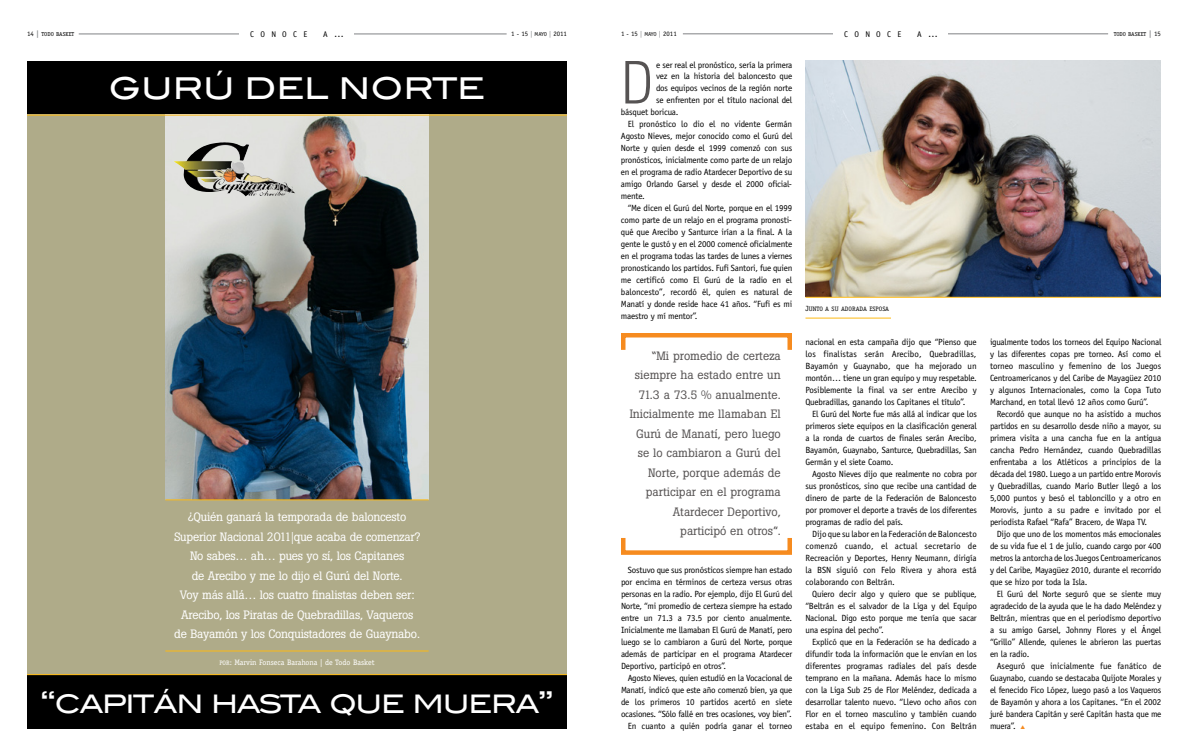
<style>
.page{position:relative;width:1188px;height:756px;background:#fff}
.page>*{position:absolute;margin:0;border:0;box-sizing:border-box;transform-origin:0 0}
.t1{font:300 condensed 58.88px "Univers";color:#565353}
.t2{font:30px "Blair ITC Medium SC850";color:#fff}
.t3{font:25.5px "Blair ITC Medium SC850";letter-spacing:-.05em;color:#fff}
.t4{font:12px/19.5px "Boton";letter-spacing:-.02em;color:#fff;text-align:center}
.t5{font:12px/19.5px "Boton";color:#565353;text-align:right}
.t6{font:9px/12px "Officina Sans";letter-spacing:-.02em;color:#000;text-align:justify}
.t7{font:8.32px "Officina Sans Book SC850";letter-spacing:.765em;color:#000}
.t8{font:7.88px "Officina Serif";color:#fff}
.t9{font:6.75px "Officina Sans Book SC850";color:#000}
.t10{font:6.38px "Officina Serif Book SC850";color:#000}
.t11{font:5.78px "Officina Serif Book SC850";color:#000}
.s1{font-family:"Officina Sans Book SC850";font-size:6.75px}
.s2{font-family:"Officina Sans Bold SC850";font-size:7.5px;color:#808285}
.s3{font-size:9.75px}
.s4{color:#808285}
.s5{font-size:5.78px}
.s6{font-size:7.5px}
.s7{font-family:"Officina Serif Book SC850";font-size:6.38px}
.s8{font-size:30px}
.s9{color:#f68b1f}
</style>
<div class="page">
<div style="left:27px;top:61px;width:540px;height:54px;background:#000"></div>
<div style="left:27px;top:675px;width:540px;height:54px;background:#000"></div>
<div style="left:27px;top:115px;width:540px;height:560px;background:#afab89"></div>
<hr style="left:79px;top:34px;width:428px;height:1px;background:#808285">
<hr style="left:683px;top:34px;width:425px;height:1px;background:#808285">
<div style="left:240px;top:30px;width:114px;height:8px;background:#fff"></div>
<div style="left:834px;top:30px;width:114px;height:8px;background:#fff"></div>
<img style="left:165px;top:116px;width:264px;height:384px">
<img style="left:174px;top:142px;width:106px;height:50px">
<hr style="left:27px;top:115px;width:540px;height:1px;background:#fdb913">
<hr style="left:27px;top:674px;width:540px;height:1px;background:#fdb913">
<hr style="left:165px;top:500px;width:264px;height:1px;background:#fdb913">
<hr style="left:165px;top:651px;width:264px;height:1px;background:#fdb913">
<img style="left:806px;top:61px;width:355px;height:236px">
<hr style="left:806px;top:318px;width:85px;height:1px;background:#fdb913">
<hr style="left:806px;top:297px;width:355px;height:1px;background:#fdb913">
<div style="left:621px;top:333px;width:171px;height:19px;border:4px solid #f68b1f"></div>
<div style="left:621px;top:536px;width:171px;height:19px;border:4px solid #f68b1f"></div>
<p class="t11" style="left:27px;top:30px;width:49px"><span class="s1">14</span> <span class="s2">|</span> TODO BASKET</p>
<p class="t7" style="left:250px;top:29px;width:59px">CONOCE</p>
<p class="t7" style="left:323px;top:29px;width:22px">A <span class="s3">…</span></p>
<p class="t9" style="left:511px;top:29px;width:57px">1 - 15 <span class="s4">|</span> <span class="s5">MAYO</span> <span class="s4">|</span> 2011</p>
<p class="t9" style="left:621px;top:29px;width:57px">1 - 15 <span class="s4">|</span> <span class="s5">MAYO</span> <span class="s4">|</span> 2011</p>
<p class="t7" style="left:844px;top:29px;width:59px">CONOCE</p>
<p class="t7" style="left:917px;top:29px;width:22px">A <span class="s3">…</span></p>
<p class="t11" style="left:1114px;top:30px;width:49px">TODO BASKET <span class="s2">|</span> <span class="s1">15</span></p>
<h1 class="t1" style="left:621px;top:47px;width:34px">D</h1>
<p class="t6" style="left:656px;top:58px;width:138px">e ser real el pronóstico, sería la primera</p>
<h2 class="t2" style="left:109px;top:70px;width:378px">GURÚ DEL NORTE</h2>
<p class="t6" style="left:656px;top:70px;width:138px">vez en la historia del baloncesto que</p>
<p class="t6" style="left:656px;top:82px;width:138px">dos equipos vecinos de la región norte</p>
<p class="t6" style="left:656px;top:94px;width:138px">se enfrenten por el título nacional del</p>
<p class="t6" style="left:621px;top:106px;width:59px">básquet boricua.</p>
<p class="t6" style="left:628px;top:118px;width:166px">El pronóstico lo dio el no vidente Germán</p>
<p class="t6" style="left:621px;top:130px;width:173px">Agosto Nieves, mejor conocido como el Gurú del</p>
<p class="t6" style="left:621px;top:142px;width:173px">Norte y quien desde el 1999 comenzó con sus</p>
<p class="t6" style="left:621px;top:154px;width:173px">pronósticos, inicialmente como parte de un relajo</p>
<p class="t6" style="left:621px;top:166px;width:173px">en el programa de radio Atardecer Deportivo de su</p>
<p class="t6" style="left:621px;top:178px;width:172px">amigo Orlando Garsel y desde el 2000 oficial-</p>
<p class="t6" style="left:621px;top:190px;width:25px">mente.</p>
<p class="t6" style="left:628px;top:202px;width:166px">“Me dicen el Gurú del Norte, porque en el 1999</p>
<p class="t6" style="left:621px;top:214px;width:172px">como parte de un relajo en el programa pronosti-</p>
<p class="t6" style="left:621px;top:226px;width:173px">qué que Arecibo y Santurce irían a la final. A la</p>
<p class="t6" style="left:621px;top:238px;width:173px">gente le gustó y en el 2000 comencé oficialmente</p>
<p class="t6" style="left:621px;top:250px;width:173px">en el programa todas las tardes de lunes a viernes</p>
<p class="t6" style="left:621px;top:262px;width:173px">pronosticando los partidos. Fufi Santori, fue quien</p>
<p class="t6" style="left:621px;top:274px;width:173px">me certificó como El Gurú de la radio en el</p>
<p class="t6" style="left:621px;top:286px;width:173px">baloncesto”, recordó él, quien es natural de</p>
<p class="t6" style="left:621px;top:298px;width:173px">Manatí y donde reside hace 41 años. “Fufi es mi</p>
<p class="t6" style="left:621px;top:310px;width:78px">maestro y mí mentor”.</p>
<p class="t10" style="left:806px;top:305px;width:85px"><span class="s6">J</span>UNTO A SU ADORADA ESPOSA</p>
<p class="t4" style="left:174px;top:507px;width:248px">¿Quién ganará la temporada de baloncesto Superior Nacional 2011|que acaba de comenzar?<br>No sabes… ah… pues yo sí, los Capitanes<br>de Arecibo y me lo dijo el Gurú del Norte.<br>Voy más allá… los cuatro finalistas deben ser:<br>Arecibo, los Piratas de Quebradillas, Vaqueros de Bayamón y los Conquistadores de Guaynabo.</p>
<p class="t8" style="left:219px;top:658px;width:157px"><span class="s7">POR</span><span class="s6">:</span> Marvin Fonseca Barahona | de Todo Basket</p>
<h3 class="t3" style="left:40px;top:689px;width:515px"><span class="s8">“</span>CAPITÁN HASTA QUE MUERA<span class="s8">”</span></h3>
<p class="t5" style="left:630px;top:346px;width:153px">“Mi promedio de certeza siempre ha estado entre un<br>71.3 a 73.5 % anualmente.<br>Inicialmente me llamaban El<br>Gurú de Manatí, pero luego se lo cambiaron a Gurú del<br>Norte, porque además de participar en el programa<br>Atardecer Deportivo, participó en otros”.</p>
<p class="t6" style="left:621px;top:564px;width:173px;text-indent:7px">Sostuvo que sus pronósticos siempre han estado por encima en términos de certeza versus otras personas en la radio. Por ejemplo, dijo El Gurú del Norte, “mi promedio de certeza siempre ha estado entre un 71.3 a 73.5 por ciento anualmente.<br>Inicialmente me llamaban El Gurú de Manatí, pero luego se lo cambiaron a Gurú del Norte, porque además de participar en el programa Atardecer Deportivo, participó en otros”.</p>
<p class="t6" style="left:621px;top:672px;width:173px;text-align:right">Agosto Nieves, quien estudió en la Vocacional de Manatí, indicó que este año comenzó bien, ya que de los primeros 10 partidos acertó en siete ocasiones. “Sólo fallé en tres ocasiones, voy bien”.<br>En cuanto a quién podría ganar el torneo</p>
<p class="t6" style="left:806px;top:336px;width:173px">nacional en esta campaña dijo que “Pienso que los finalistas serán Arecibo, Quebradillas, Bayamón y Guaynabo, que ha mejorado un montón… tiene un gran equipo y muy respetable.<br>Posiblemente la final va ser entre Arecibo y Quebradillas, ganando los Capitanes el título”.</p>
<p class="t6" style="left:806px;top:408px;width:173px;text-indent:7px">El Gurú del Norte fue más allá al indicar que los primeros siete equipos en la clasificación general a la ronda de cuartos de finales serán Arecibo, Bayamón, Guaynabo, Santurce, Quebradillas, San Germán y el siete Coamo.</p>
<p class="t6" style="left:806px;top:468px;width:173px;text-indent:7px">Agosto Nieves dijo que realmente no cobra por sus pronósticos, sino que recibe una cantidad de dinero de parte de la Federación de Baloncesto por promover el deporte a través de los diferentes programas de radio del país.</p>
<p class="t6" style="left:806px;top:528px;width:173px;text-indent:7px">Dijo que su labor en la Federación de Baloncesto comenzó cuando, el actual secretario de Recreación y Deportes, Henry Neumann, dirigía la BSN siguió con Felo Rivera y ahora está colaborando con Beltrán.</p>
<p class="t6" style="left:806px;top:588px;width:173px;text-indent:7px">Quiero decir algo y quiero que se publique, “Beltrán es el salvador de la Liga y del Equipo Nacional. Digo esto porque me tenía que sacar una espina del pecho”.</p>
<p class="t6" style="left:806px;top:636px;width:173px;text-indent:7px">Explicó que en la Federación se ha dedicado a difundir toda la información que le envían en los diferentes programas radiales del país desde temprano en la mañana. Además hace lo mismo con la Liga Sub 25 de Flor Meléndez, dedicada a desarrollar talento nuevo. “Llevo ocho años con Flor en el torneo masculino y también cuando estaba en el equipo femenino. Con Beltrán</p>
<p class="t6" style="left:990px;top:336px;width:173px">igualmente todos los torneos del Equipo Nacional y las diferentes copas pre torneo. Así como el torneo masculino y femenino de los Juegos Centroamericanos y del Caribe de Mayagüez 2010 y algunos Internacionales, como la Copa Tuto Marchand, en total llevó 12 años como Gurú”.</p>
<p class="t6" style="left:990px;top:408px;width:173px;text-indent:7px">Recordó que aunque no ha asistido a muchos partidos en su desarrollo desde niño a mayor, su primera visita a una cancha fue en la antigua cancha Pedro Hernández, cuando Quebradillas enfrentaba a los Atléticos a principios de la década del 1980. Luego a un partido entre Morovis y Quebradillas, cuando Mario Butler llegó a los 5,000 puntos y besó el tabloncillo y a otro en Morovis, junto a su padre e invitado por el periodista Rafael “Rafa” Bracero, de Wapa TV.</p>
<p class="t6" style="left:990px;top:528px;width:173px;text-indent:7px">Dijo que uno de los momentos más emocionales de su vida fue el 1 de julio, cuando cargo por 400 metros la antorcha de los Juegos Centroamericanos y del Caribe, Mayagüez 2010, durante el recorrido que se hizo por toda la Isla.</p>
<p class="t6" style="left:990px;top:588px;width:173px;text-indent:7px">El Gurú del Norte seguró que se siente muy agradecido de la ayuda que le ha dado Meléndez y Beltrán, mientras que en el periodismo deportivo a su amigo Garsel, Johnny Flores y el Ángel “Grillo” Allende, quienes le abrieron las puertas en la radio.</p>
<p class="t6" style="left:990px;top:660px;width:173px;text-indent:7px">Aseguró que inicialmente fue fanático de Guaynabo, cuando se destacaba Quijote Morales y el fenecido Fico López, luego pasó a los Vaqueros de Bayamón y ahora a los Capitanes. “En el 2002 juré bandera Capitán y seré Capitán hasta que me muera”. <span class="s9">▲</span></p>
</div>
